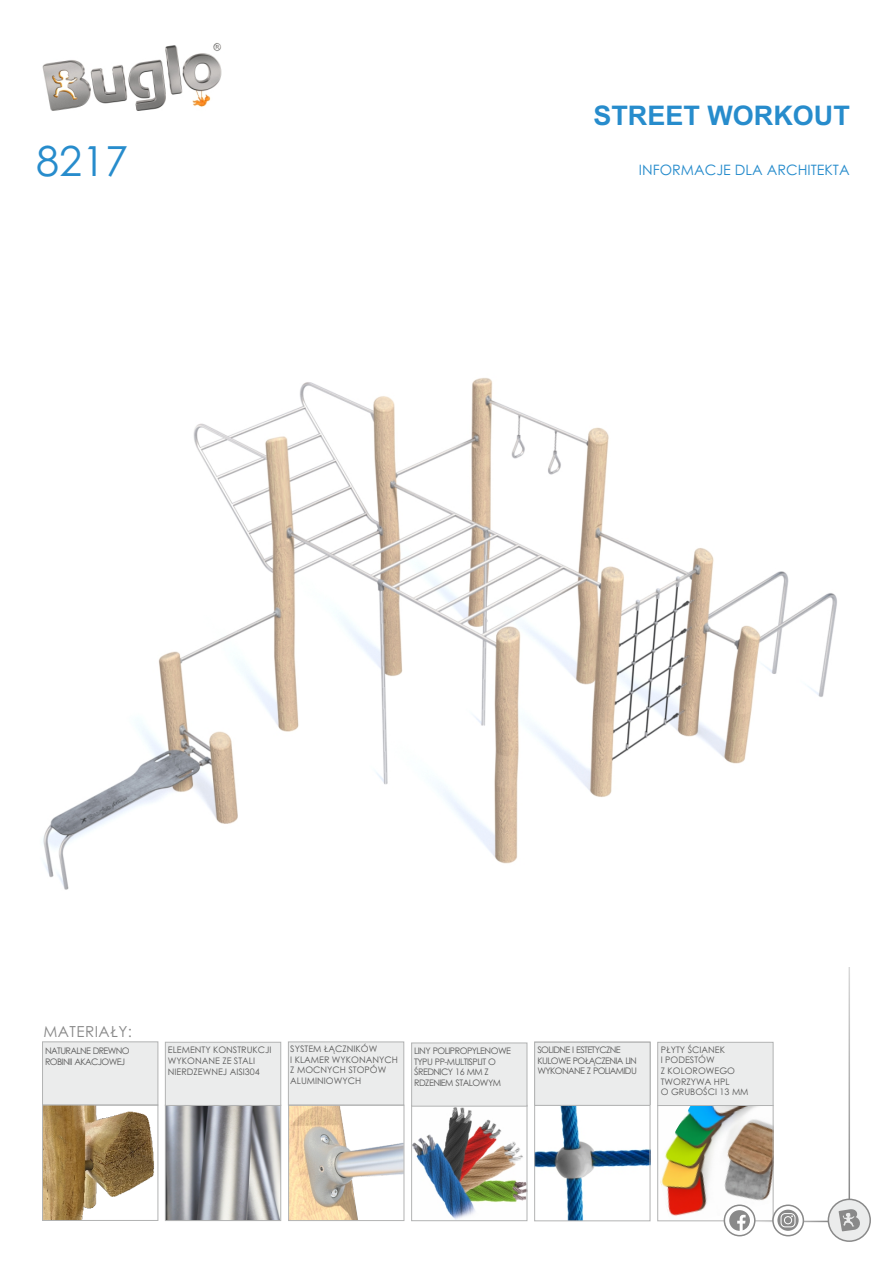
<style>
.page{position:relative;width:893px;height:1263px;background:#fff}
.page>*{position:absolute;margin:0;border:0;box-sizing:border-box;transform-origin:0 0}
.t1{font:41.4px "Century Gothic";color:#278ccc}
.t2{font:700 27px "Arial";color:#278ccc}
.t3{font:15.15px "Century Gothic";letter-spacing:.03em;color:#898989}
.t4{font:14.4px "Century Gothic";color:#278ccc}
.t5{font:9px/10.6px "Century Gothic";letter-spacing:-.055em;color:#5b5b5b}
.t6{font:9px/10.6px "Century Gothic";color:#5b5b5b}
</style>
<div class="page">
<img style="left:660px;top:1107px;width:111px;height:112px">
<div style="left:657px;top:1105px;width:116px;height:116px;border:1px solid #b2b3b3"></div>
<div style="left:657px;top:1041px;width:117px;height:65px;background:#ebecec"></div>
<hr style="left:755px;top:1221px;width:73px;height:1px;background:#898989">
<img style="left:42px;top:43px;width:180px;height:68px">
<div style="left:828px;top:1198px;width:43px;height:44px;background:#ebecec;border:2px solid #898989;border-radius:50%"></div>
<svg style="left:839px;top:1209px;width:21px;height:22px"></svg>
<svg style="left:724px;top:1204px;width:31px;height:32px"></svg>
<svg style="left:729px;top:1210px;width:21px;height:21px"></svg>
<svg style="left:772px;top:1204px;width:32px;height:32px"></svg>
<hr style="left:848px;top:862px;width:2px;height:337px;background:#898989">
<svg style="left:777px;top:1209px;width:22px;height:22px"></svg>
<svg style="left:780px;top:1213px;width:15px;height:14px"></svg>
<img style="left:43px;top:378px;width:807px;height:588px">
<img style="left:44px;top:1106px;width:110px;height:113px">
<div style="left:42px;top:1104px;width:116px;height:117px;border:1px solid #b2b3b3"></div>
<img style="left:167px;top:1107px;width:112px;height:112px">
<div style="left:165px;top:1105px;width:116px;height:116px;border:1px solid #b2b3b3"></div>
<svg style="left:42px;top:1041px;width:240px;height:65px;background:#e8e9e9"></svg>
<img style="left:290px;top:1107px;width:112px;height:112px">
<div style="left:288px;top:1041px;width:117px;height:65px;background:#ebecec"></div>
<div style="left:288px;top:1105px;width:116px;height:116px;border:1px solid #b2b3b3"></div>
<img style="left:413px;top:1107px;width:112px;height:112px">
<div style="left:411px;top:1105px;width:116px;height:116px;border:1px solid #b2b3b3"></div>
<svg style="left:411px;top:1042px;width:117px;height:65px;background:#e8e9e9"></svg>
<div style="left:534px;top:1041px;width:117px;height:65px;background:#ebecec"></div>
<img style="left:536px;top:1107px;width:112px;height:112px">
<div style="left:534px;top:1105px;width:116px;height:116px;border:1px solid #b2b3b3"></div>
<h1 class="t1" style="left:36px;top:145px;width:93px">8217</h1>
<h3 class="t3" style="left:44px;top:1025px;width:90px">MATERIAŁY:</h3>
<h2 class="t2" style="left:593px;top:105px;width:258px">STREET WORKOUT</h2>
<h3 class="t4" style="left:639px;top:165px;width:212px">INFORMACJE DLA ARCHITEKTA</h3>
<p class="t5" style="left:45px;top:1046px;width:86px">NATURALNE DREWNO<br>ROBINII AKACJOWEJ</p>
<p class="t6" style="left:168px;top:1045px;width:105px">ELEMENTY KONSTRUKCJI<br>WYKONANE ZE STALI<br>NIERDZEWNEJ AISI304</p>
<p class="t6" style="left:290px;top:1044px;width:109px">SYSTEM ŁĄCZNIKÓW<br>I KLAMER WYKONANYCH<br>Z MOCNYCH STOPÓW<br>ALUMINIOWYCH</p>
<p class="t5" style="left:414px;top:1046px;width:98px">LINY POLIPROPYLENOWE<br>TYPU PP-MULTISPLIT O<br>ŚREDNICY 16 MM Z<br>RDZENIEM STALOWYM</p>
<p class="t5" style="left:537px;top:1045px;width:72px">K NSTRUKCJA:<br>STAL NIERDZEWNA<br>AISI304</p>
<p class="t5" style="left:537px;top:1045px;width:101px">SOLIDNE I ESTETYCZNE<br>KULOWE POŁĄCZENIA LIN<br>WYKONANE Z POLIAMIDU</p>
<p class="t6" style="left:661px;top:1045px;width:89px">PŁYTY ŚCIANEK<br>I PODESTÓW<br>Z KOLOROWEGO<br>TWORZYWA HPL<br>O GRUBOŚCI 13 MM</p>
</div>
